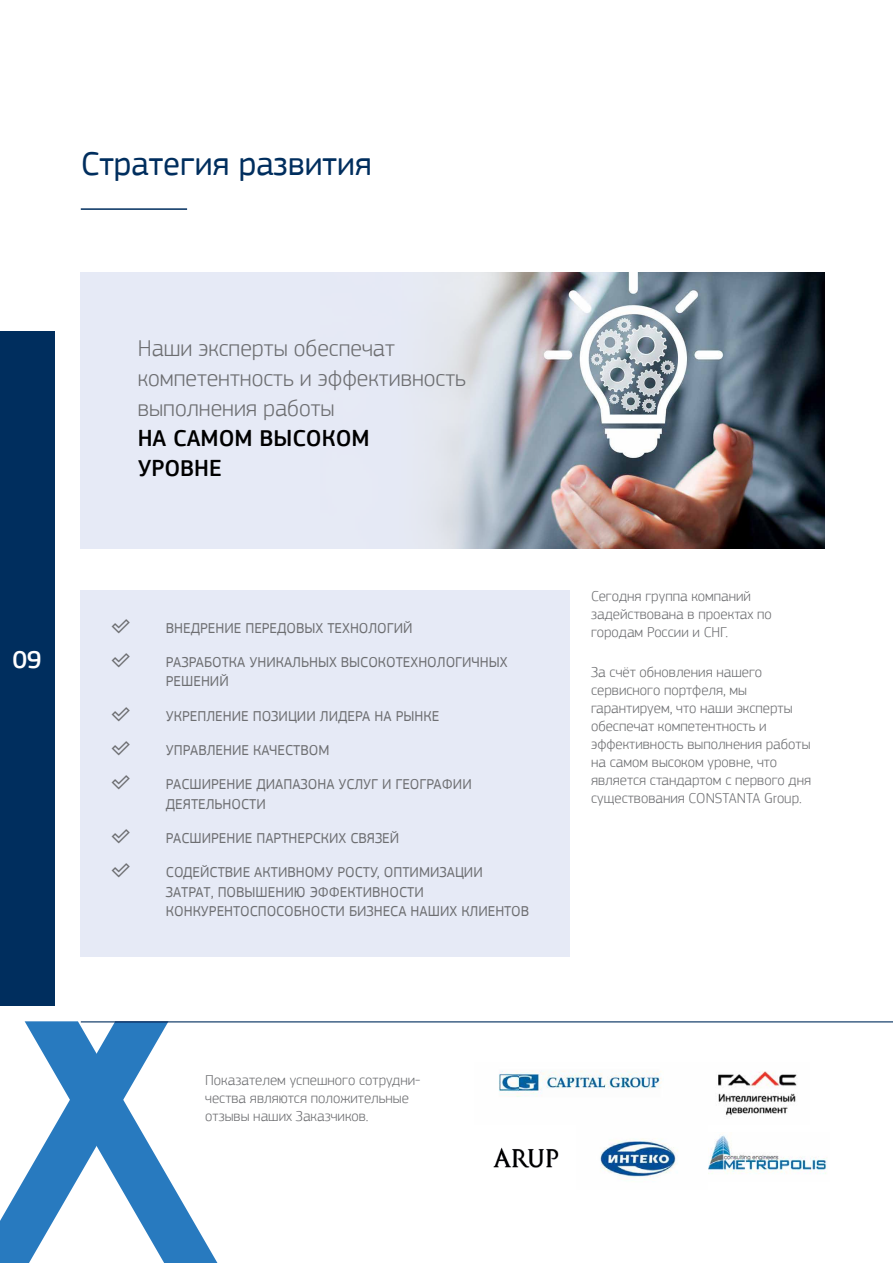
<style>
.page{position:relative;width:893px;height:1263px;background:#fff}
.page>*{position:absolute;margin:0;border:0;box-sizing:border-box;transform-origin:0 0}
.t1{font:34.5px "PF Square Sans Pro";color:#002e5e}
.t2{font:500 25.5px "PF Square Sans Pro";color:#fff}
.t3{font:300 24px/30px "PF Square Sans Pro";color:#6d6e71}
.t4{font:500 24px/30px "PF Square Sans Pro";color:#000}
.t5{font:300 15px/18px "PF Square Sans Pro";color:#6d6e71}
.t6{font:15px/19.5px "PF Square Sans Pro";color:#6d6e71}
</style>
<div class="page">
<div style="left:81px;top:590px;width:489px;height:366px;background:#e6eaf6"></div>
<div style="left:0;top:332px;width:54px;height:674px;background:#002e5e"></div>
<hr style="left:81px;top:208px;width:106px;height:2px;background:#002e5e">
<div style="left:81px;top:272px;width:744px;height:276px;background:#e6eaf6"></div>
<img style="left:436px;top:272px;width:389px;height:276px">
<img style="left:499px;top:1070px;width:298px;height:45px">
<img style="left:708px;top:1135px;width:119px;height:39px">
<img style="left:493px;top:1147px;width:66px;height:21px">
<img style="left:600px;top:1138px;width:78px;height:42px">
<hr style="left:81px;top:1021px;width:812px;height:1px;background:#002e5e">
<svg style="left:168px;top:1021px;width:253px;height:242px"></svg>
<svg style="left:0;top:1021px;width:168px;height:242px"></svg>
<h1 class="t1" style="left:81px;top:143px;width:293px">Стратегия развития</h1>
<h2 class="t2" style="left:12px;top:645px;width:31px">09</h2>
<h3 class="t3" style="left:138px;top:333px;width:330px">Наши эксперты обеспечат компетентность и эффективность выполнения работы</h3>
<h3 class="t4" style="left:138px;top:424px;width:234px">НА САМОМ ВЫСОКОМ<br>УРОВНЕ</h3>
<p class="t6" style="left:166px;top:618px;width:248px">ВНЕДРЕНИЕ ПЕРЕДОВЫХ ТЕХНОЛОГИЙ</p>
<p class="t6" style="left:166px;top:652px;width:343px">РАЗРАБОТКА УНИКАЛЬНЫХ ВЫСОКОТЕХНОЛОГИЧНЫХ<br>РЕШЕНИЙ</p>
<p class="t6" style="left:166px;top:706px;width:275px">УКРЕПЛЕНИЕ ПОЗИЦИИ ЛИДЕРА НА РЫНКЕ</p>
<p class="t6" style="left:166px;top:740px;width:165px">УПРАВЛЕНИЕ КАЧЕСТВОМ</p>
<p class="t6" style="left:166px;top:774px;width:307px">РАСШИРЕНИЕ ДИАПАЗОНА УСЛУГ И ГЕОГРАФИИ<br>ДЕЯТЕЛЬНОСТИ</p>
<p class="t6" style="left:166px;top:828px;width:235px">РАСШИРЕНИЕ ПАРТНЕРСКИХ СВЯЗЕЙ</p>
<p class="t6" style="left:166px;top:862px;width:365px">СОДЕЙСТВИЕ АКТИВНОМУ РОСТУ, ОПТИМИЗАЦИИ<br>ЗАТРАТ, ПОВЫШЕНИЮ ЭФФЕКТИВНОСТИ<br>КОНКУРЕНТОСПОСОБНОСТИ БИЗНЕСА НАШИХ КЛИЕНТОВ</p>
<p class="t5" style="left:591px;top:587px;width:182px">Сегодня группа компаний задействована в проектах по городам России и СНГ.</p>
<p class="t5" style="left:591px;top:663px;width:222px">За счёт обновления нашего сервисного портфеля, мы гарантируем, что наши эксперты обеспечат компетентность и эффективность выполнения работы на самом высоком уровне, что является стандартом с первого дня существования CONSTANTA Group.</p>
<p class="t5" style="left:205px;top:1071px;width:217px">Показателем успешного сотрудни&shy;чества являются положительные отзывы наших Заказчиков.</p>
</div>
